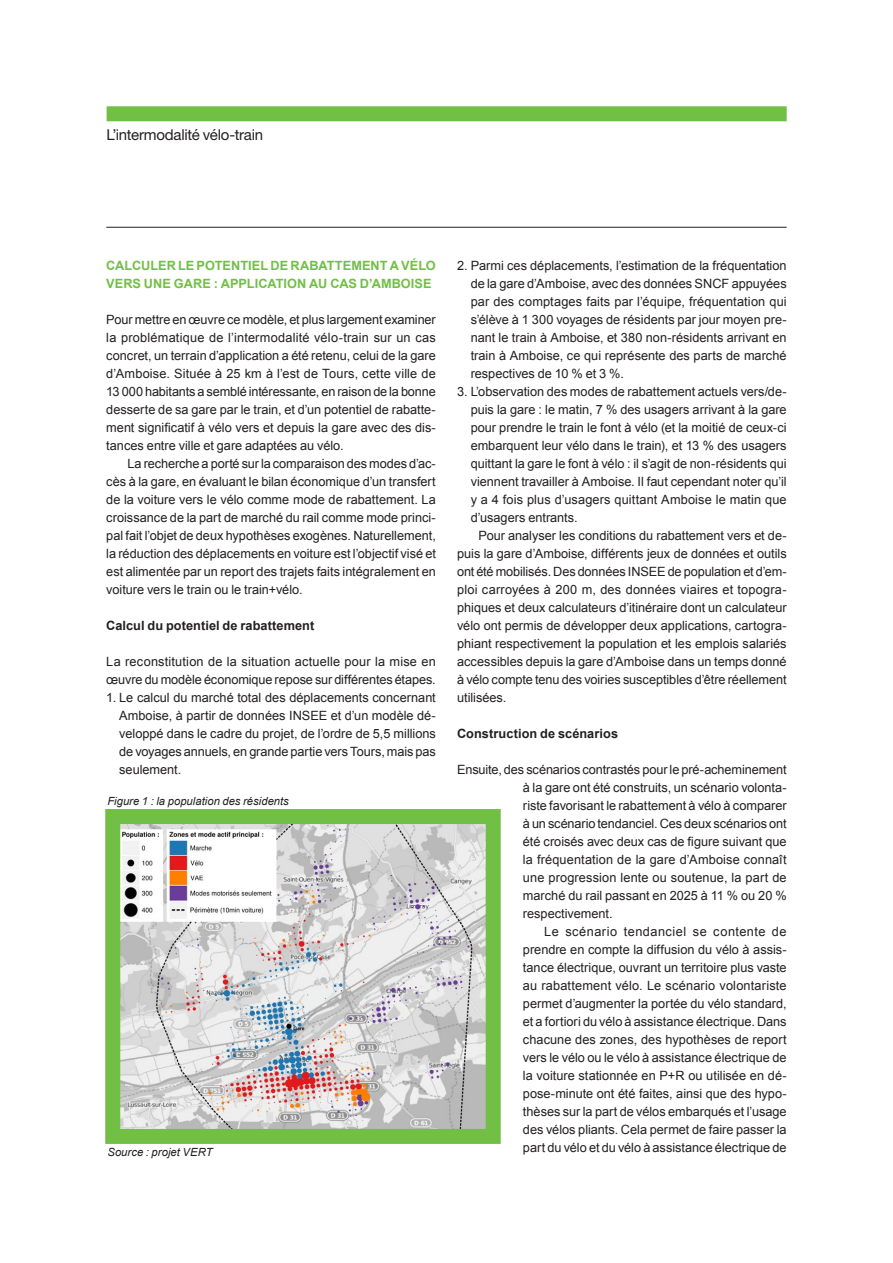
<style>
.page{position:relative;width:893px;height:1263px;background:#fff}
.page>*{position:absolute;margin:0;border:0;box-sizing:border-box;transform-origin:0 0}
.t1{font:15px "Helvetica Neue LT Std";letter-spacing:-.015em;color:#231f20}
.t2{font:12.75px/18px "Arial";color:#231f20;text-align:justify}
.t3{font:700 12.75px/18px "Arial";color:#71bf44}
.t4{font:700 12.75px "Arial";letter-spacing:.005em;color:#231f20}
.t5{font:italic 11.25px "Arial";letter-spacing:.005em;color:#231f20}
</style>
<div class="page">
<hr style="left:106px;top:227px;width:681px;height:1px;background:#231f20">
<div style="left:107px;top:106px;width:680px;height:15px;background:#71bf44"></div>
<img style="left:121px;top:825px;width:364px;height:303px">
<div style="left:105px;top:809px;width:396px;height:335px;border:15px solid #71bf44"></div>
<p class="t1" style="left:107px;top:126px;width:158px">L’intermodalité vélo-train</p>
<p class="t3" style="left:106px;top:257px;width:331px">CALCULER LE POTENTIEL DE RABATTEMENT A VÉLO<br>VERS UNE GARE : APPLICATION AU CAS D’AMBOISE</p>
<p class="t2" style="left:106px;top:311px;width:331px">Pour mettre en œuvre ce modèle, et plus largement examiner la problématique de l’intermodalité vélo-train sur un cas concret, un terrain d’application a été retenu, celui de la gare d’Amboise. Située à 25 km à l’est de Tours, cette ville de 13 000 habitants a semblé intéressante, en raison de la bonne desserte de sa gare par le train, et d’un potentiel de rabatte&shy;ment significatif à vélo vers et depuis la gare avec des dis&shy;tances entre ville et gare adaptées au vélo.</p>
<p class="t2" style="left:106px;top:455px;width:331px;text-indent:21px">La recherche a porté sur la comparaison des modes d’ac&shy;cès à la gare, en évaluant le bilan économique d’un transfert de la voiture vers le vélo comme mode de rabattement. La croissance de la part de marché du rail comme mode princi&shy;pal fait l’objet de deux hypothèses exogènes. Naturellement, la réduction des déplacements en voiture est l’objectif visé et est alimentée par un report des trajets faits intégralement en voiture vers le train ou le train+vélo.</p>
<p class="t4" style="left:106px;top:617px;width:210px">Calcul du potentiel de rabattement</p>
<p class="t2" style="left:106px;top:653px;width:331px">La reconstitution de la situation actuelle pour la mise en œuvre du modèle économique repose sur différentes étapes.</p>
<p class="t2" style="left:119px;top:689px;width:318px;text-indent:-13px">1. Le calcul du marché total des déplacements concernant Amboise, à partir de données INSEE et d’un modèle dé&shy;veloppé dans le cadre du projet, de l’ordre de 5,5 millions de voyages annuels, en grande partie vers Tours, mais pas seulement.</p>
<p class="t5" style="left:107px;top:793px;width:183px">Figure 1 : la population des résidents</p>
<p class="t5" style="left:107px;top:1145px;width:107px">Source : projet VERT</p>
<p class="t2" style="left:471px;top:257px;width:318px;text-indent:-14px">2. Parmi ces déplacements, l’estimation de la fréquentation de la gare d’Amboise, avec des données SNCF appuyées par des comptages faits par l’équipe, fréquentation qui s’élève à 1 300 voyages de résidents par jour moyen pre&shy;nant le train à Amboise, et 380 non-résidents arrivant en train à Amboise, ce qui représente des parts de marché respectives de 10 % et 3 %.</p>
<p class="t2" style="left:471px;top:383px;width:318px;text-indent:-14px">3. L’observation des modes de rabattement actuels vers/de&shy;puis la gare : le matin, 7 % des usagers arrivant à la gare pour prendre le train le font à vélo (et la moitié de ceux-ci embarquent leur vélo dans le train), et 13 % des usagers quittant la gare le font à vélo : il s’agit de non-résidents qui viennent travailler à Amboise. Il faut cependant noter qu’il y a 4 fois plus d’usagers quittant Amboise le matin que d’usagers entrants.</p>
<p class="t2" style="left:457px;top:527px;width:331px;text-indent:21px">Pour analyser les conditions du rabattement vers et de&shy;puis la gare d’Amboise, différents jeux de données et outils ont été mobilisés. Des données INSEE de population et d’em&shy;ploi carroyées à 200 m, des données viaires et topogra&shy;phiques et deux calculateurs d’itinéraire dont un calculateur vélo ont permis de développer deux applications, cartogra&shy;phiant respectivement la population et les emplois salariés accessibles depuis la gare d’Amboise dans un temps donné à vélo compte tenu des voiries susceptibles d’être réellement utilisées.</p>
<p class="t4" style="left:457px;top:725px;width:162px">Construction de scénarios</p>
<p class="t2" style="left:523px;top:761px;width:265px;text-indent:-66px">Ensuite, des scénarios contrastés pour le pré-acheminement à la gare ont été construits, un scénario volonta&shy;riste favorisant le rabattement à vélo à comparer à un scénario tendanciel. Ces deux scénarios ont été croisés avec deux cas de figure suivant que la fréquentation de la gare d’Amboise connaît une progression lente ou soutenue, la part de marché du rail passant en 2025 à 11 % ou 20 % respectivement.</p>
<p class="t2" style="left:523px;top:923px;width:265px;text-indent:21px">Le scénario tendanciel se contente de prendre en compte la diffusion du vélo à assis&shy;tance électrique, ouvrant un territoire plus vaste au rabattement vélo. Le scénario volontariste permet d’augmenter la portée du vélo standard, et a fortiori du vélo à assistance électrique. Dans chacune des zones, des hypothèses de report vers le vélo ou le vélo à assistance électrique de la voiture stationnée en P+R ou utilisée en dé&shy;pose-minute ont été faites, ainsi que des hypo&shy;thèses sur la part de vélos embarqués et l’usage des vélos pliants. Cela permet de faire passer la part du vélo et du vélo à assistance électrique de</p>
</div>
